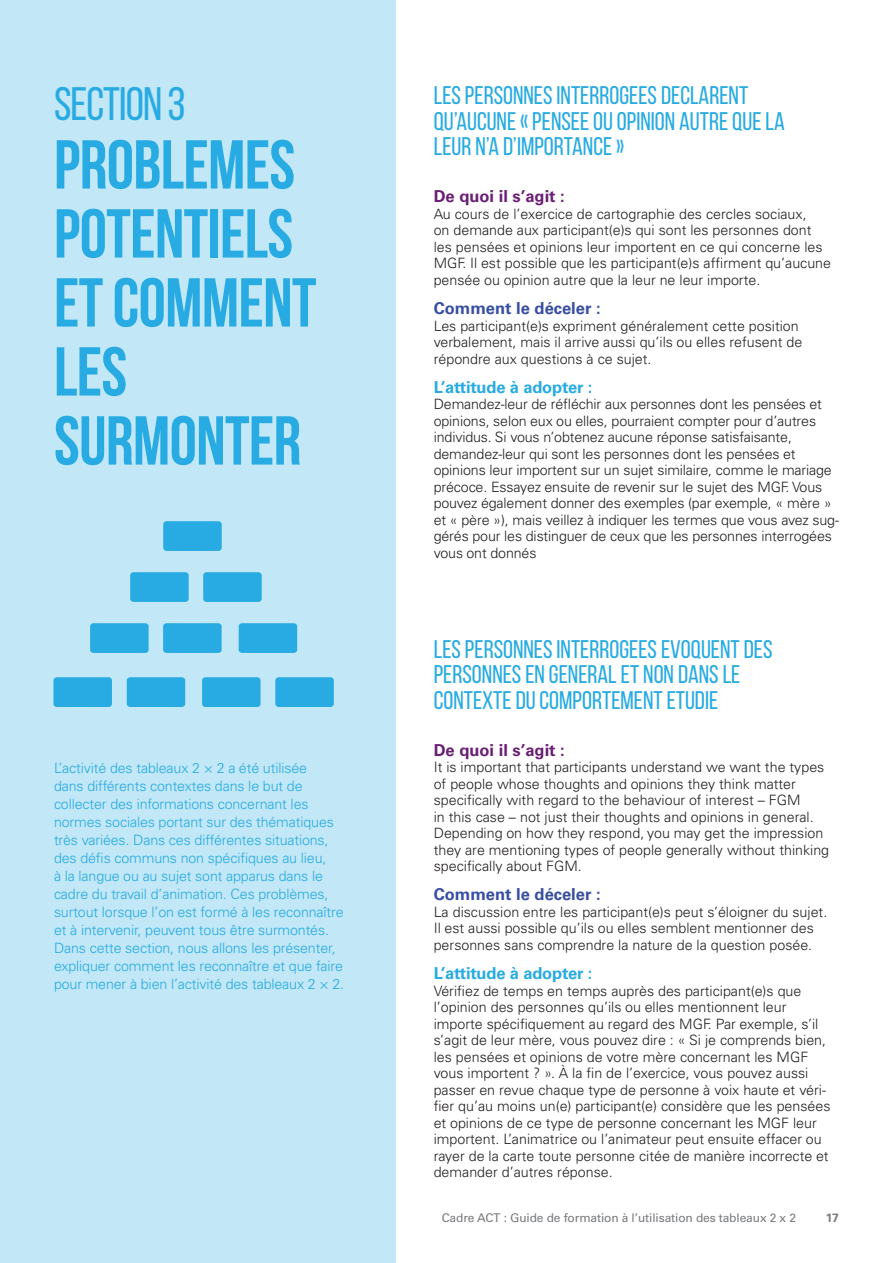
<style>
.page{position:relative;width:893px;height:1263px;background:#fff}
.page>*{position:absolute;margin:0;border:0;box-sizing:border-box;transform-origin:0 0}
.t1{font:700 69px/69px "Bebas Neue";letter-spacing:-.01em;color:#27abe2}
.t2{font:46.8px "Bebas Neue";letter-spacing:-.02em;color:#27abe2}
.Subtitulos{font:25.5px/25.5px "Bebas Neue";color:#27abe2}
.Txt_continuo{font:700 16.5px "Univers LT Pro 65";letter-spacing:-.01em;color:#27abe2}
.Txt_continuo-2{font:700 16.5px "Univers LT Pro 65";color:#374ea2}
.Txt_continuo-3{font:700 16.5px "Univers LT Pro 65";color:#6a1e74}
.Txt_continuo-4{font:300 14.25px/16.5px "Univers LT Pro 45";color:#231f20}
.Txt_continuo__sinsep{font:300 14.25px/18px "Univers LT Pro 45";letter-spacing:-.01em;color:#27abe2}
.t3{font:12px "Univers LT Pro 55 Roman";letter-spacing:-.01em;color:#787a7d}
.t4{font:700 12px "Univers LT Pro 65";color:#787a7d}
</style>
<div class="page">
<div style="left:0;top:0;width:396px;height:1263px;background:#c2e7f6"></div>
<svg style="left:202px;top:623px;width:132px;height:84px"></svg>
<svg style="left:53px;top:623px;width:132px;height:84px"></svg>
<div style="left:163px;top:623px;width:59px;height:30px;background:#27abe2;border-radius:3px"></div>
<div style="left:130px;top:572px;width:59px;height:30px;background:#27abe2;border-radius:3px"></div>
<div style="left:203px;top:572px;width:59px;height:30px;background:#27abe2;border-radius:3px"></div>
<div style="left:163px;top:521px;width:59px;height:30px;background:#27abe2;border-radius:3px"></div>
<p class="t2" style="left:54px;top:79px;width:133px">SECTION 3</p>
<p class="Subtitulos" style="left:434px;top:82px;width:353px">LES PERSONNES INTERROGEES DECLARENT<br>QU’AUCUNE « PENSEE OU OPINION AUTRE QUE LA<br>LEUR N’A D’IMPORTANCE »</p>
<p class="t1" style="left:54px;top:129px;width:264px">PROBLEMES<br>POTENTIELS<br>ET COMMENT<br>LES<br>SURMONTER</p>
<p class="Txt_continuo-3" style="left:434px;top:187px;width:133px">De quoi il s’agit :</p>
<p class="Txt_continuo-4" style="left:434px;top:205px;width:399px">Au cours de l’exercice de cartographie des cercles sociaux,<br>on demande aux participant(e)s qui sont les personnes dont les pensées et opinions leur importent en ce qui concerne les MGF. Il est possible que les participant(e)s affirment qu’aucune pensée ou opinion autre que la leur ne leur importe.</p>
<p class="Txt_continuo-2" style="left:434px;top:298px;width:168px">Comment le déceler :</p>
<p class="Txt_continuo-4" style="left:434px;top:317px;width:370px">Les participant(e)s expriment généralement cette position verbalement, mais il arrive aussi qu’ils ou elles refusent de répondre aux questions à ce sujet.</p>
<p class="Txt_continuo" style="left:434px;top:377px;width:160px">L’attitude à adopter :</p>
<p class="Txt_continuo-4" style="left:434px;top:396px;width:407px">Demandez-leur de réfléchir aux personnes dont les pensées et opinions, selon eux ou elles, pourraient compter pour d’autres individus. Si vous n’obtenez aucune réponse satisfaisante, demandez-leur qui sont les personnes dont les pensées et opinions leur importent sur un sujet similaire, comme le mariage précoce. Essayez ensuite de revenir sur le sujet des MGF. Vous pouvez également donner des exemples (par exemple, « mère » et « père »), mais veillez à indiquer les termes que vous avez sug&shy;gérés pour les distinguer de ceux que les personnes interrogées vous ont donnés</p>
<p class="Txt_continuo__sinsep" style="left:54px;top:759px;width:292px">L’activité des tableaux 2 × 2 a été utilisée<br>dans différents contextes dans le but de collecter des informations concernant les normes sociales portant sur des thématiques très variées. Dans ces différentes situations, des défis communs non spécifiques au lieu,<br>à la langue ou au sujet sont apparus dans le cadre du travail d’animation. Ces problèmes, surtout lorsque l’on est formé à les reconnaître et à intervenir, peuvent tous être surmontés.<br>Dans cette section, nous allons les présenter, expliquer comment les reconnaître et que faire pour mener à bien l’activité des tableaux 2 × 2.</p>
<p class="Subtitulos" style="left:434px;top:636px;width:340px">LES PERSONNES INTERROGEES EVOQUENT DES<br>PERSONNES EN GENERAL ET NON DANS LE<br>CONTEXTE DU COMPORTEMENT ETUDIE</p>
<p class="Txt_continuo-3" style="left:434px;top:740px;width:133px">De quoi il s’agit :</p>
<p class="Txt_continuo-4" style="left:434px;top:759px;width:397px">It is important that participants understand we want the types of people whose thoughts and opinions they think matter specifically with regard to the behaviour of interest – FGM<br>in this case – not just their thoughts and opinions in general.<br>Depending on how they respond, you may get the impression they are mentioning types of people generally without thinking specifically about FGM.</p>
<p class="Txt_continuo-2" style="left:434px;top:885px;width:168px">Comment le déceler :</p>
<p class="Txt_continuo-4" style="left:434px;top:904px;width:395px">La discussion entre les participant(e)s peut s’éloigner du sujet.<br>Il est aussi possible qu’ils ou elles semblent mentionner des personnes sans comprendre la nature de la question posée.</p>
<p class="Txt_continuo" style="left:434px;top:963px;width:160px">L’attitude à adopter :</p>
<p class="Txt_continuo-4" style="left:434px;top:982px;width:398px">Vérifiez de temps en temps auprès des participant(e)s que l’opinion des personnes qu’ils ou elles mentionnent leur importe spécifiquement au regard des MGF. Par exemple, s’il s’agit de leur mère, vous pouvez dire : « Si je comprends bien, les pensées et opinions de votre mère concernant les MGF vous importent ? ». À la fin de l’exercice, vous pouvez aussi passer en revue chaque type de personne à voix haute et véri&shy;fier qu’au moins un(e) participant(e) considère que les pensées et opinions de ce type de personne concernant les MGF leur importent. L’animatrice ou l’animateur peut ensuite effacer ou rayer de la carte toute personne citée de manière incorrecte et demander d’autres réponse.</p>
<p class="t3" style="left:442px;top:1210px;width:356px">Cadre ACT : Guide de formation à l’utilisation des tableaux 2 x 2</p>
<p class="t4" style="left:826px;top:1210px;width:15px">17</p>
</div>
